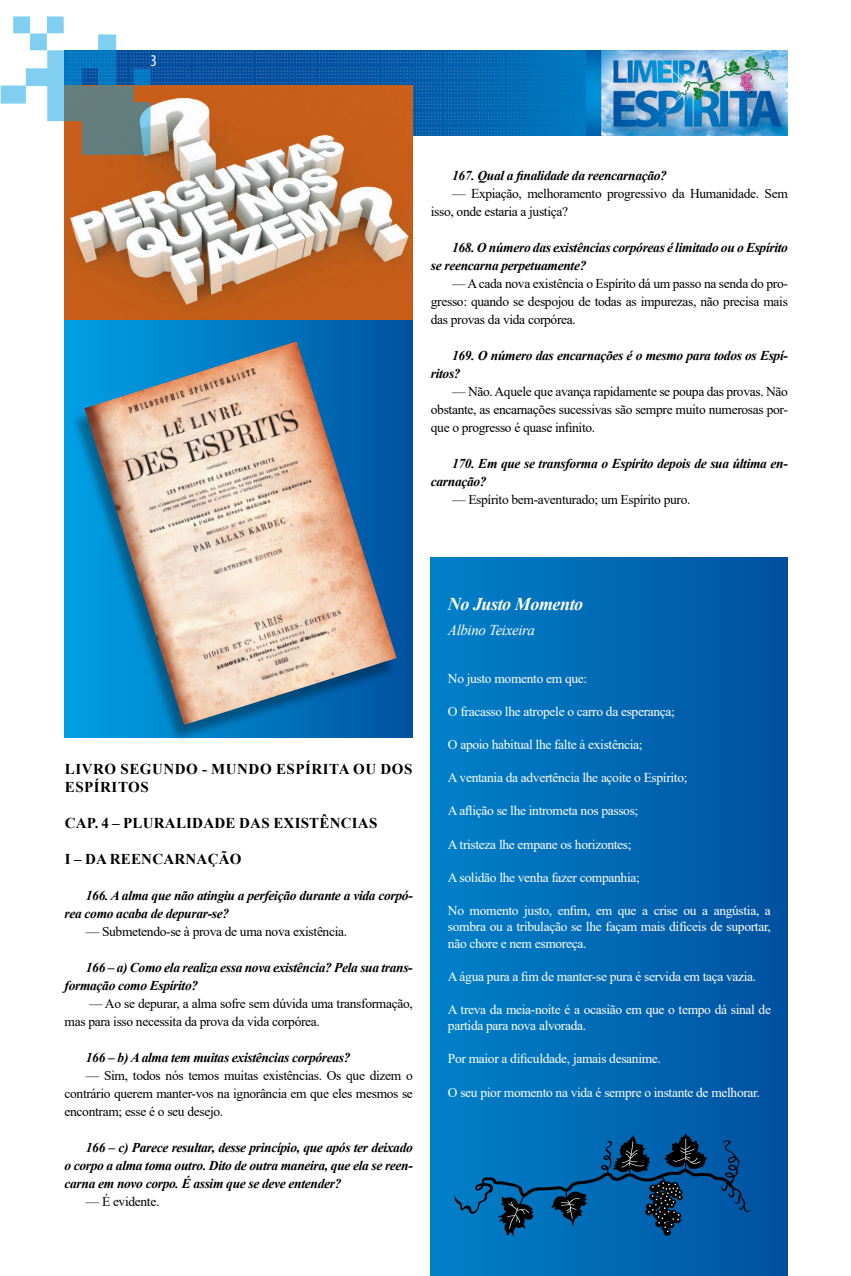
<style>
.page{position:relative;width:851px;height:1276px;background:#fff}
.page>*{position:absolute;margin:0;border:0;box-sizing:border-box;transform-origin:0 0}
.t1{font:italic 700 18px "Times New Roman";letter-spacing:-.025em;color:#fff}
.t2{font:condensed 16.5px "Myriad Pro";color:#fff}
.t3{font:700 15px "Times New Roman";letter-spacing:.015em;color:#000}
.t4{font:700 15px/18px "Times New Roman";letter-spacing:.035em;color:#000}
.t5{font:italic 15px "Times New Roman";letter-spacing:-.025em;color:#fff}
.t6{font:13.5px/18px "Times New Roman";letter-spacing:-.025em;color:#000;text-align:justify}
.t7{font:italic 700 13.5px/18px "Times New Roman";letter-spacing:-.025em;color:#000}
.t8{font:13.5px/16.2px "Times New Roman";letter-spacing:-.025em;color:#fff;text-align:justify}
</style>
<div class="page">
<div style="left:431px;top:557px;width:356px;height:719px;background:linear-gradient(to right,#0081c9,#00519f)"></div>
<div style="left:65px;top:320px;width:347px;height:417px;background:linear-gradient(to right,#00a1e6,#0053a1)"></div>
<img style="left:150px;top:50px;width:637px;height:85px">
<img style="left:65px;top:86px;width:348px;height:234px">
<svg style="left:1px;top:16px;width:149px;height:139px"></svg>
<div style="left:71px;top:346px;width:326px;height:397px;background:#000;opacity:.34"></div>
<img style="left:84px;top:341px;width:312px;height:384px">
<svg style="left:453px;top:1133px;width:297px;height:103px;background:#025996"></svg>
<p class="t2" style="left:150px;top:50px;width:8px">3</p>
<p class="t7" style="left:452px;top:166px;width:216px">167. Qual a finalidade da reencarnação?</p>
<p class="t6" style="left:431px;top:184px;width:358px;text-indent:21px">— Expiação, melhoramento progressivo da Humanidade. Sem isso, onde estaria a justiça?</p>
<p class="t7" style="left:431px;top:238px;width:358px;text-indent:21px">168. O número das existências corpóreas é limitado ou o Espírito se reencarna perpetuamente?</p>
<p class="t6" style="left:431px;top:274px;width:358px;text-indent:21px">— A cada nova existência o Espírito dá um passo na senda do pro&shy;gresso: quando se despojou de todas as impurezas, não precisa mais das provas da vida corpórea.</p>
<p class="t7" style="left:431px;top:346px;width:358px;text-indent:21px">169. O número das encarnações é o mesmo para todos os Espí&shy;ritos?</p>
<p class="t6" style="left:431px;top:382px;width:358px;text-indent:21px">— Não. Aquele que avança rapidamente se poupa das provas. Não obstante, as encarnações sucessivas são sempre muito numerosas por&shy;que o progresso é quase infinito.</p>
<p class="t7" style="left:431px;top:454px;width:358px;text-indent:21px">170. Em que se transforma o Espírito depois de sua última en&shy;carnação?</p>
<p class="t6" style="left:452px;top:490px;width:240px">— Espírito bem-aventurado; um Espírito puro.</p>
<p class="t4" style="left:65px;top:760px;width:349px">LIVRO SEGUNDO - MUNDO ESPÍRITA OU DOS<br>ESPÍRITOS</p>
<p class="t3" style="left:65px;top:812px;width:314px">CAP. 4 – PLURALIDADE DAS EXISTÊNCIAS</p>
<p class="t3" style="left:65px;top:848px;width:178px">I – DA REENCARNAÇÃO</p>
<p class="t7" style="left:65px;top:886px;width:350px;text-indent:21px">166. A alma que não atingiu a perfeição durante a vida corpó&shy;rea como acaba de depurar-se?</p>
<p class="t6" style="left:86px;top:922px;width:263px">— Submetendo-se à prova de uma nova existência.</p>
<p class="t7" style="left:65px;top:958px;width:350px;text-indent:21px">166 – a) Como ela realiza essa nova existência? Pela sua trans&shy;formação como Espírito?</p>
<p class="t6" style="left:65px;top:994px;width:350px;text-indent:25px">— Ao se depurar, a alma sofre sem dúvida uma transformação, mas para isso necessita da prova da vida corpórea.</p>
<p class="t7" style="left:86px;top:1048px;width:266px">166 – b) A alma tem muitas existências corpóreas?</p>
<p class="t6" style="left:65px;top:1066px;width:350px;text-indent:21px">— Sim, todos nós temos muitas existências. Os que dizem o contrário querem manter-vos na ignorância em que eles mesmos se encontram; esse é o seu desejo.</p>
<p class="t7" style="left:65px;top:1138px;width:350px;text-align:justify;text-indent:21px">166 – c) Parece resultar, desse princípio, que após ter deixado o corpo a alma toma outro. Dito de outra maneira, que ela se reen&shy;carna em novo corpo. É assim que se deve entender?</p>
<p class="t6" style="left:86px;top:1192px;width:75px">— É evidente.</p>
<h1 class="t1" style="left:448px;top:591px;width:137px">No Justo Momento</h1>
<p class="t5" style="left:448px;top:619px;width:89px">Albino Teixeira</p>
<p class="t8" style="left:448px;top:669px;width:141px">No justo momento em que:</p>
<p class="t8" style="left:448px;top:703px;width:228px">O fracasso lhe atropele o carro da esperança;</p>
<p class="t8" style="left:448px;top:736px;width:196px">O apoio habitual lhe falte à existência;</p>
<p class="t8" style="left:448px;top:769px;width:241px">A ventania da advertência lhe açoite o Espírito;</p>
<p class="t8" style="left:448px;top:802px;width:192px">A aflição se lhe intrometa nos passos;</p>
<p class="t8" style="left:448px;top:835px;width:185px">A tristeza lhe empane os horizontes;</p>
<p class="t8" style="left:448px;top:869px;width:193px">A solidão lhe venha fazer companhia;</p>
<p class="t8" style="left:448px;top:902px;width:324px">No momento justo, enfim, em que a crise ou a angústia, a sombra ou a tribulação se lhe façam mais difíceis de suportar, não chore e nem esmoreça.</p>
<p class="t8" style="left:448px;top:967px;width:310px">A água pura a fim de manter-se pura é servida em taça vazia.</p>
<p class="t8" style="left:448px;top:1001px;width:324px">A treva da meia-noite é a ocasião em que o tempo dá sinal de partida para nova alvorada.</p>
<p class="t8" style="left:448px;top:1050px;width:214px">Por maior a dificuldade, jamais desanime.</p>
<p class="t8" style="left:448px;top:1083px;width:313px">O seu pior momento na vida é sempre o instante de melhorar.</p>
</div>
